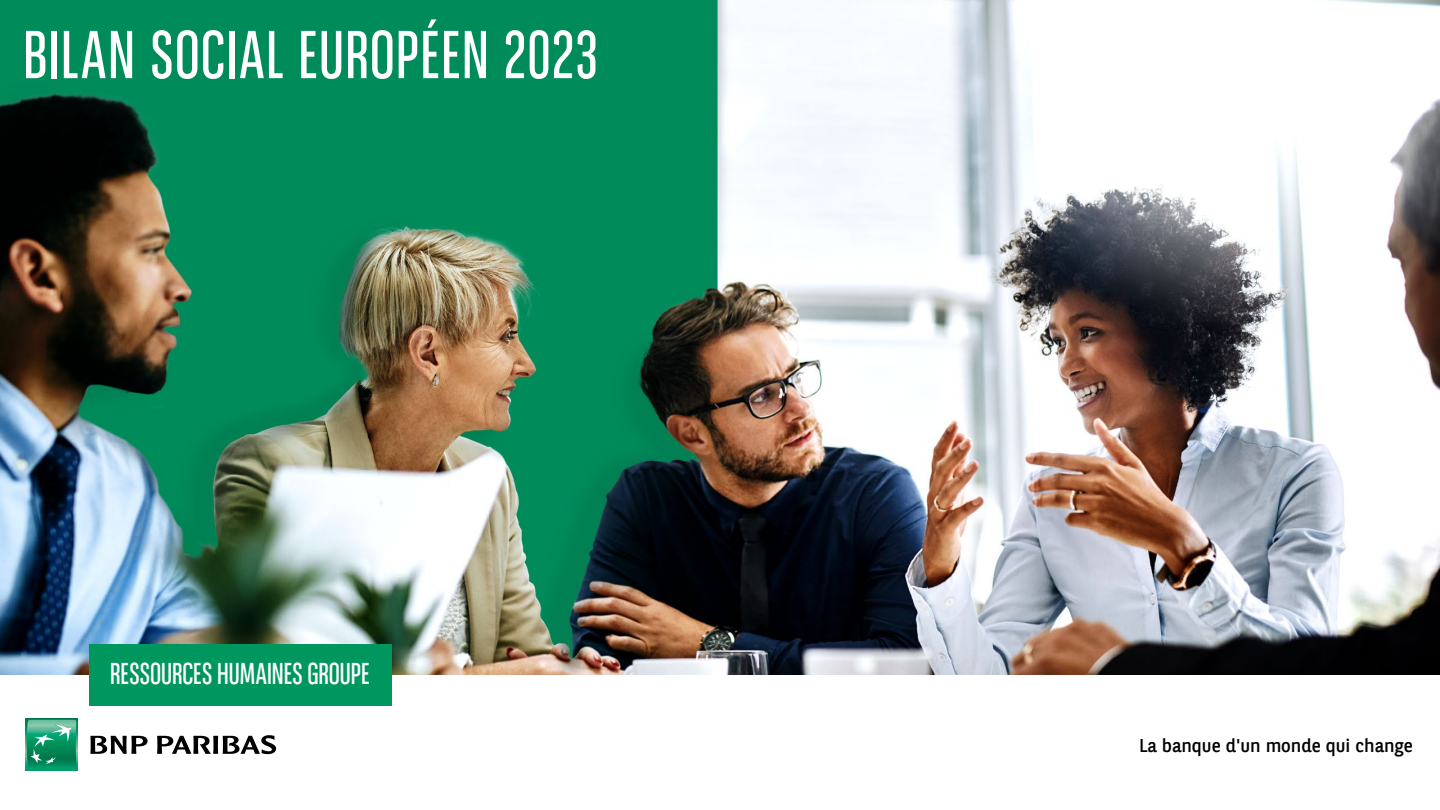
<style>
.page{position:relative;width:1440px;height:810px;background:#fff}
.page>*{position:absolute;margin:0;border:0;box-sizing:border-box;transform-origin:0 0}
.t1{font:67.5px "BNPP Sans Condensed";letter-spacing:.01em;color:#fff}
.t2{font:30px "BNPP Sans Condensed";letter-spacing:-.015em;color:#fff}
.t3{font:18.52px "BNPP Sans";color:#000}
</style>
<div class="page">
<img style="left:0;top:0;width:1440px;height:675px">
<div style="left:89px;top:644px;width:303px;height:62px;background:#00975f"></div>
<div style="left:26px;top:719px;width:51px;height:52px;background:#009e6d"></div>
<svg style="left:27px;top:720px;width:49px;height:46px"></svg>
<svg style="left:90px;top:736px;width:58px;height:18px"></svg>
<svg style="left:157px;top:735px;width:119px;height:19px"></svg>
<h1 class="t1" style="left:22px;top:18px;width:577px">BILAN SOCIAL EUROPÉEN 2023</h1>
<h2 class="t2" style="left:110px;top:658px;width:262px">RESSOURCES HUMAINES GROUPE</h2>
<p class="t3" style="left:1139px;top:733px;width:275px">La banque d'un monde qui change</p>
</div>
